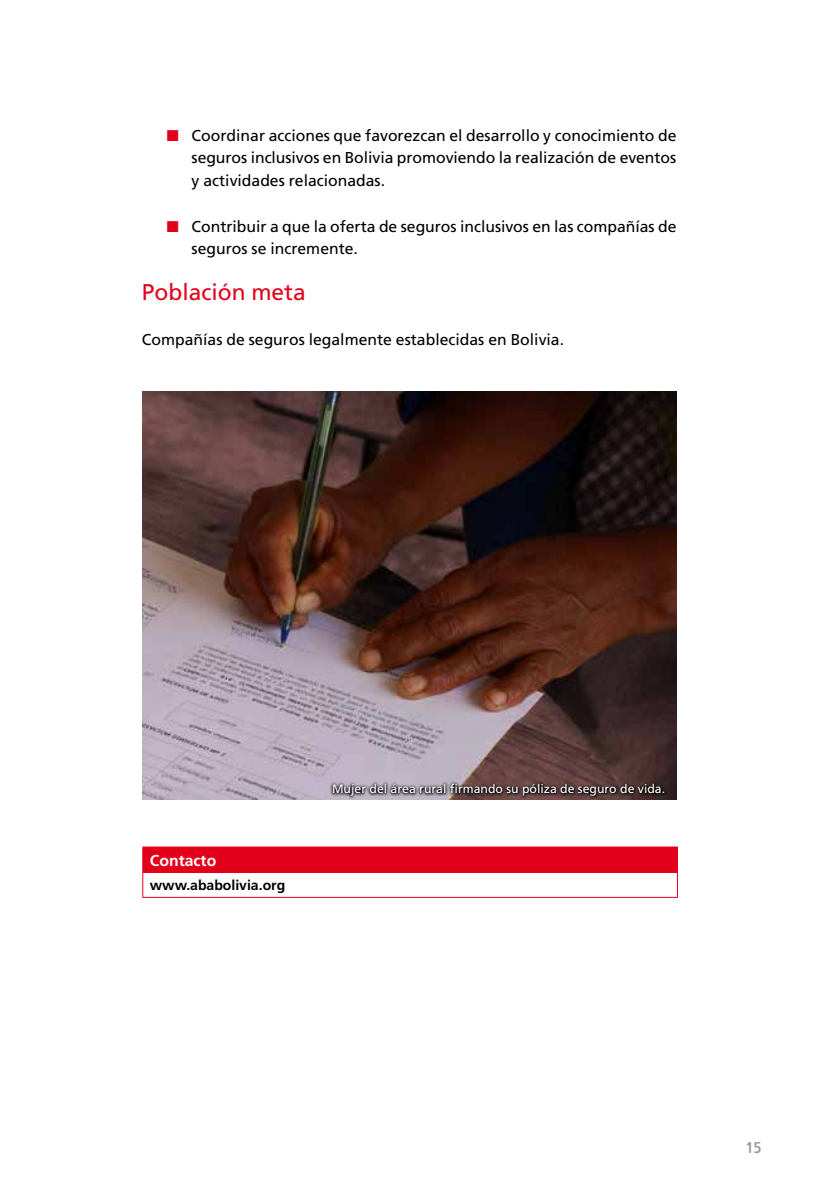
<style>
.page{position:relative;width:819px;height:1191px;background:#fff}
.page>*{position:absolute;margin:0;border:0;box-sizing:border-box;transform-origin:0 0}
.t1{font:22.75px "Frutiger LT Std";color:#e2001a}
.t2{font:15.75px/22.8px "Frutiger LT Std";color:#000;text-align:justify}
.t3{font:700 15.75px "Frutiger LT Std";color:#fff}
.t4{font:700 condensed 15.75px "Frutiger LT Std";color:#9c9e9f}
.t5{font:700 14px "Frutiger LT Std";color:#000}
.t6{font:12.25px "Frutiger LT Std";color:#fff}
.s1{color:#e2001a}
</style>
<div class="page">
<img style="left:142px;top:392px;width:534px;height:407px">
<div style="left:143px;top:847px;width:534px;height:26px;background:#e2001a"></div>
<hr style="left:142px;top:846px;width:535px;height:1px;background:#e2001a">
<svg style="left:142px;top:847px;width:1px;height:50px"></svg>
<svg style="left:677px;top:847px;width:1px;height:50px"></svg>
<hr style="left:142px;top:897px;width:535px;height:1px;background:#e2001a">
<div style="left:329px;top:781px;width:338px;height:18px;background:#000;opacity:.98"></div>
<p class="t2" style="left:192px;top:124px;width:486px;text-indent:-25px"><span class="s1">■</span> Coordinar acciones que favorezcan el desarrollo y conocimiento de seguros inclusivos en Bolivia promoviendo la realización de eventos y actividades relacionadas.</p>
<p class="t2" style="left:192px;top:215px;width:486px;text-indent:-25px"><span class="s1">■</span> Contribuir a que la oferta de seguros inclusivos en las compañías de seguros se incremente.</p>
<h1 class="t1" style="left:142px;top:279px;width:165px">Población meta</h1>
<p class="t2" style="left:142px;top:329px;width:423px">Compañías de seguros legalmente establecidas en Bolivia.</p>
<p class="t3" style="left:150px;top:851px;width:68px">Contacto</p>
<p class="t5" style="left:150px;top:877px;width:137px">www.ababolivia.org</p>
<p class="t6" style="left:332px;top:782px;width:334px">Mujer del área rural firmando su póliza de seguro de vida.</p>
<p class="t4" style="left:745px;top:1138px;width:18px">15</p>
</div>
